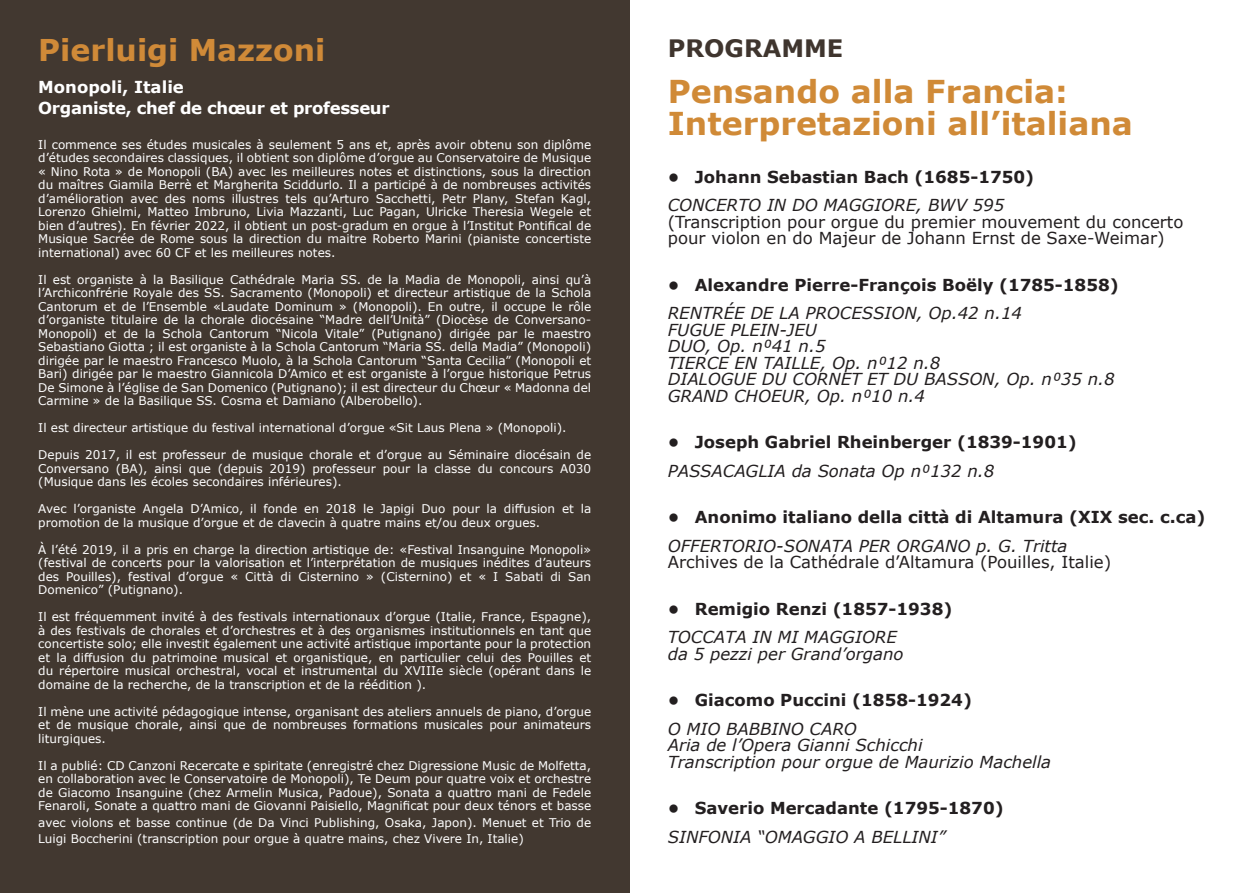
<style>
.page{position:relative;width:1259px;height:893px;background:#fff}
.page>*{position:absolute;margin:0;border:0;box-sizing:border-box;transform-origin:0 0}
.t1{font:700 31.5px/31.5px "Verdana";color:#d08a37}
.t2{font:700 30px "Verdana";color:#d08a38}
.t3{font:700 24px "Verdana";color:#3f352e}
.t4{font:italic 16.5px/16.5px "Verdana";color:#231f20}
.t5{font:700 16.5px "Verdana";color:#231f20}
.t6{font:16.5px/16.5px "Verdana";color:#231f20}
.t7{font:700 16.5px/21px "Verdana";letter-spacing:-.02em;color:#fff}
.t8{font:12px/13.5px "Verdana";color:#fff;text-align:justify}
</style>
<div class="page">
<div style="left:0;top:0;width:629px;height:893px;background:#423830"></div>
<h2 class="t2" style="left:38px;top:29px;width:288px">Pierluigi Mazzoni</h2>
<h3 class="t3" style="left:668px;top:31px;width:177px">PROGRAMME</h3>
<h1 class="t1" style="left:668px;top:75px;width:467px">Pensando alla Francia:<br>Interpretazioni all’italiana</h1>
<h3 class="t5" style="left:668px;top:165px;width:368px">• Johann Sebastian Bach (1685-1750)</h3>
<h3 class="t4" style="left:668px;top:197px;width:338px">CONCERTO IN DO MAGGIORE, BWV 595</h3>
<h3 class="t6" style="left:668px;top:213px;width:517px">(Transcription pour orgue du premier mouvement du concerto pour violon en do Majeur de Johann Ernst de Saxe-Weimar)</h3>
<h3 class="t5" style="left:668px;top:273px;width:452px">• Alexandre Pierre-François Boëly (1785-1858)</h3>
<h3 class="t4" style="left:668px;top:305px;width:448px">RENTRÉE DE LA PROCESSION, Op.42 n.14<br>FUGUE PLEIN-JEU<br>DUO, Op. n⁰41 n.5<br>TIERCE EN TAILLE, Op. n⁰12 n.8<br>DIALOGUE DU CORNET ET DU BASSON, Op. n⁰35 n.8<br>GRAND CHOEUR, Op. n⁰10 n.4</h3>
<h3 class="t5" style="left:668px;top:430px;width:410px">• Joseph Gabriel Rheinberger (1839-1901)</h3>
<h3 class="t4" style="left:668px;top:462px;width:328px">PASSACAGLIA da Sonata Op n⁰132 n.8</h3>
<h3 class="t5" style="left:668px;top:505px;width:539px">• Anonimo italiano della città di Altamura (XIX sec. c.ca)</h3>
<h3 class="t4" style="left:668px;top:537px;width:401px">OFFERTORIO-SONATA PER ORGANO p. G. Tritta</h3>
<h3 class="t6" style="left:668px;top:554px;width:445px">Archives de la Cathédrale d’Altamura (Pouilles, Italie)</h3>
<h3 class="t5" style="left:668px;top:597px;width:286px">• Remigio Renzi (1857-1938)</h3>
<h3 class="t4" style="left:668px;top:629px;width:237px">TOCCATA IN MI MAGGIORE da 5 pezzi per Grand’organo</h3>
<h3 class="t5" style="left:668px;top:688px;width:306px">• Giacomo Puccini (1858-1924)</h3>
<h3 class="t4" style="left:668px;top:720px;width:385px">O MIO BABBINO CARO<br>Aria de l’Opera Gianni Schicchi<br>Transcription pour orgue de Maurizio Machella</h3>
<h3 class="t5" style="left:668px;top:796px;width:337px">• Saverio Mercadante (1795-1870)</h3>
<h3 class="t4" style="left:668px;top:828px;width:279px">SINFONIA “OMAGGIO A BELLINI”</h3>
<h3 class="t7" style="left:38px;top:77px;width:353px">Monopoli, Italie<br>Organiste, chef de chœur et professeur</h3>
<p class="t8" style="left:38px;top:138px;width:554px">Il commence ses études musicales à seulement 5 ans et, après avoir obtenu son diplôme d’études secondaires classiques, il obtient son diplôme d’orgue au Conservatoire de Musique « Nino Rota » de Monopoli (BA) avec les meilleures notes et distinctions, sous la direction du maîtres Giamila Berrè et Margherita Sciddurlo. Il a participé à de nombreuses activités d’amélioration avec des noms illustres tels qu’Arturo Sacchetti, Petr Plany, Stefan Kagl, Lorenzo Ghielmi, Matteo Imbruno, Livia Mazzanti, Luc Pagan, Ulricke Theresia Wegele et bien d’autres). En février 2022, il obtient un post-gradum en orgue à l’Institut Pontifical de Musique Sacrée de Rome sous la direction du maitre Roberto Marini (pianiste concertiste international) avec 60 CF et les meilleures notes.</p>
<p class="t8" style="left:38px;top:273px;width:554px">Il est organiste à la Basilique Cathédrale Maria SS. de la Madia de Monopoli, ainsi qu’à l’Archiconfrérie Royale des SS. Sacramento (Monopoli) et directeur artistique de la Schola Cantorum et de l’Ensemble «Laudate Dominum » (Monopoli). En outre, il occupe le rôle d’organiste titulaire de la chorale diocésaine “Madre dell’Unità” (Diocèse de Conversano-Monopoli) et de la Schola Cantorum “Nicola Vitale” (Putignano) dirigée par le maestro Sebastiano Giotta ; il est organiste à la Schola Cantorum “Maria SS. della Madia” (Monopoli) dirigée par le maestro Francesco Muolo, à la Schola Cantorum “Santa Cecilia” (Monopoli et Bari) dirigée par le maestro Giannicola D’Amico et est organiste à l’orgue historique Petrus De Simone à l’église de San Domenico (Putignano); il est directeur du Chœur « Madonna del Carmine » de la Basilique SS. Cosma et Damiano (Alberobello).</p>
<p class="t8" style="left:38px;top:421px;width:530px">Il est directeur artistique du festival international d’orgue «Sit Laus Plena » (Monopoli).</p>
<p class="t8" style="left:38px;top:448px;width:554px">Depuis 2017, il est professeur de musique chorale et d’orgue au Séminaire diocésain de Conversano (BA), ainsi que (depuis 2019) professeur pour la classe du concours A030 (Musique dans les écoles secondaires inférieures).</p>
<p class="t8" style="left:38px;top:502px;width:554px">Avec l’organiste Angela D’Amico, il fonde en 2018 le Japigi Duo pour la diffusion et la promotion de la musique d’orgue et de clavecin à quatre mains et/ou deux orgues.</p>
<p class="t8" style="left:38px;top:543px;width:554px">À l’été 2019, il a pris en charge la direction artistique de: «Festival Insanguine Monopoli» (festival de concerts pour la valorisation et l’interprétation de musiques inédites d’auteurs des Pouilles), festival d’orgue « Città di Cisternino » (Cisternino) et « I Sabati di San Domenico” (Putignano).</p>
<p class="t8" style="left:38px;top:610px;width:554px">Il est fréquemment invité à des festivals internationaux d’orgue (Italie, France, Espagne), à des festivals de chorales et d’orchestres et à des organismes institutionnels en tant que concertiste solo; elle investit également une activité artistique importante pour la protection et la diffusion du patrimoine musical et organistique, en particulier celui des Pouilles et du répertoire musical orchestral, vocal et instrumental du XVIIIe siècle (opérant dans le domaine de la recherche, de la transcription et de la réédition ).</p>
<p class="t8" style="left:38px;top:705px;width:554px">Il mène une activité pédagogique intense, organisant des ateliers annuels de piano, d’orgue et de musique chorale, ainsi que de nombreuses formations musicales pour animateurs liturgiques.</p>
<p class="t8" style="left:38px;top:759px;width:554px">Il a publié: CD Canzoni Recercate e spiritate (enregistré chez Digressione Music de Molfetta, en collaboration avec le Conservatoire de Monopoli), Te Deum pour quatre voix et orchestre de Giacomo Insanguine (chez Armelin Musica, Padoue), Sonata a quattro mani de Fedele Fenaroli, Sonate a quattro mani de Giovanni Paisiello, Magnificat pour deux ténors et basse</p>
<p class="t8" style="left:38px;top:814px;width:554px;line-height:16.5px">avec violons et basse continue (de Da Vinci Publishing, Osaka, Japon). Menuet et Trio de<br>Luigi Boccherini (transcription pour orgue à quatre mains, chez Vivere In, Italie)</p>
</div>
